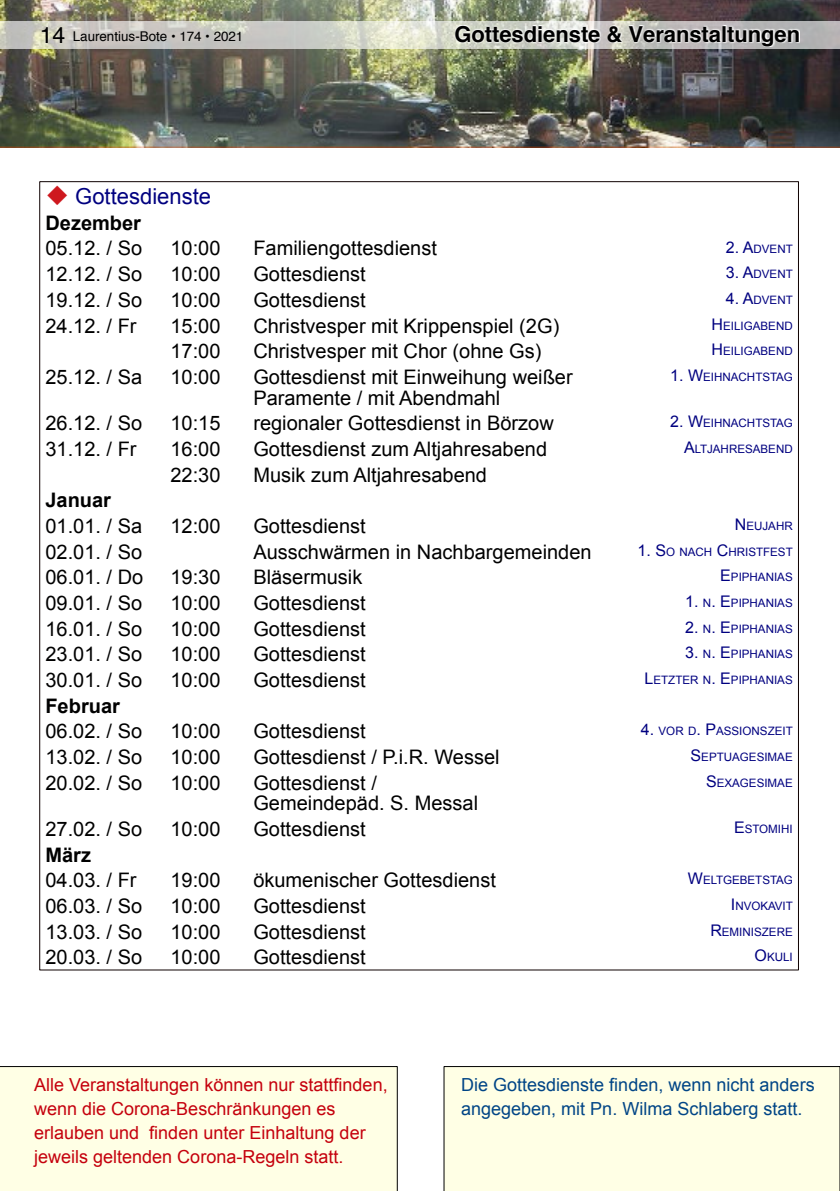
<style>
.page{position:relative;width:840px;height:1191px;background:#fff}
.page>*{position:absolute;margin:0;border:0;box-sizing:border-box;transform-origin:0 0}
.t1{font:23px "Helvetica";color:#000}
.t2{font:700 22px "Helvetica";letter-spacing:-.005em;color:#000}
.t3{font:22px "Arial";color:#000080}
.t4{font:20px/20.6px "Arial";color:#000}
.t5{font:700 20px "Arial";color:#000}
.t6{font:18px/24px "Arial";color:#c5000d}
.t7{font:18px/24px "Arial";color:#004586}
.t8{font:13.4px "Helvetica";letter-spacing:-.005em;color:#000}
.t9{font:11.6px "Arial";color:#000080}
.s1{font-size:23px}
.s2{color:#ce181e}
.s3{font-size:16px}
</style>
<div class="page">
<svg style="left:839px;top:23px;width:1px;height:28px"></svg>
<img style="left:0;top:0;width:839px;height:148px">
<div style="left:0;top:21px;width:839px;height:27px;background:#fff;opacity:.64"></div>
<div style="left:443px;top:1066px;width:396px;height:125px;background:#ffffe5"></div>
<div style="left:0;top:1066px;width:397px;height:125px;background:#ffffe5"></div>
<img style="left:455px;top:25px;width:343px;height:22px">
<p class="t8" style="left:40px;top:31px;width:205px"><span class="s1">14</span> Laurentius-Bote • 174 • 2021</p>
<p class="t2" style="left:454px;top:25px;width:347px">Gottesdienste &amp; Veranstaltungen</p>
<p class="t1" style="left:52px;top:26px;width:14px">0</p>
<p class="t8" style="left:194px;top:31px;width:9px">1</p>
<p class="t2" style="left:782px;top:25px;width:19px">G</p>
<p class="t3" style="left:45px;top:188px;width:167px"><span class="s2">◆</span> Gottesdienste</p>
<p class="t5" style="left:45px;top:215px;width:97px">Dezember</p>
<p class="t4" style="left:45px;top:240px;width:98px">05.12. / So</p>
<p class="t4" style="left:170px;top:240px;width:52px">10:00</p>
<p class="t4" style="left:253px;top:240px;width:185px">Familiengottesdienst</p>
<p class="t9" style="left:725px;top:244px;width:68px"><span class="s3">2. A</span>DVENT</p>
<p class="t4" style="left:45px;top:266px;width:98px">12.12. / So</p>
<p class="t4" style="left:170px;top:266px;width:52px">10:00</p>
<p class="t4" style="left:253px;top:266px;width:114px">Gottesdienst</p>
<p class="t9" style="left:725px;top:270px;width:68px"><span class="s3">3. A</span>DVENT</p>
<p class="t4" style="left:45px;top:291px;width:98px">19.12. / So</p>
<p class="t4" style="left:170px;top:291px;width:52px">10:00</p>
<p class="t4" style="left:253px;top:291px;width:114px">Gottesdienst</p>
<p class="t9" style="left:725px;top:295px;width:68px"><span class="s3">4. A</span>DVENT</p>
<p class="t4" style="left:45px;top:317px;width:93px">24.12. / Fr</p>
<p class="t4" style="left:170px;top:317px;width:52px">15:00</p>
<p class="t4" style="left:253px;top:317px;width:307px">Christvesper mit Krippenspiel (2G)</p>
<p class="t9" style="left:711px;top:321px;width:83px"><span class="s3">H</span>EILIGABEND</p>
<p class="t4" style="left:170px;top:343px;width:52px">17:00</p>
<p class="t4" style="left:253px;top:343px;width:289px">Christvesper mit Chor (ohne Gs)</p>
<p class="t9" style="left:711px;top:347px;width:83px"><span class="s3">H</span>EILIGABEND</p>
<p class="t4" style="left:45px;top:368px;width:98px">25.12. / Sa</p>
<p class="t4" style="left:170px;top:368px;width:52px">10:00</p>
<p class="t4" style="left:253px;top:368px;width:321px">Gottesdienst mit Einweihung weißer<br>Paramente / mit Abendmahl</p>
<p class="t9" style="left:669px;top:372px;width:124px"><span class="s3">1. W</span>EIHNACHTSTAG</p>
<p class="t4" style="left:45px;top:415px;width:98px">26.12. / So</p>
<p class="t4" style="left:170px;top:415px;width:52px">10:15</p>
<p class="t4" style="left:253px;top:415px;width:302px">regionaler Gottesdienst in Börzow</p>
<p class="t9" style="left:669px;top:419px;width:124px"><span class="s3">2. W</span>EIHNACHTSTAG</p>
<p class="t4" style="left:45px;top:440px;width:93px">31.12. / Fr</p>
<p class="t4" style="left:170px;top:440px;width:52px">16:00</p>
<p class="t4" style="left:253px;top:440px;width:295px">Gottesdienst zum Altjahresabend</p>
<p class="t9" style="left:683px;top:444px;width:110px"><span class="s3">A</span>LTJAHRESABEND</p>
<p class="t4" style="left:170px;top:466px;width:52px">22:30</p>
<p class="t4" style="left:253px;top:466px;width:235px">Musik zum Altjahresabend</p>
<p class="t5" style="left:45px;top:492px;width:67px">Januar</p>
<p class="t4" style="left:45px;top:517px;width:98px">01.01. / Sa</p>
<p class="t4" style="left:170px;top:517px;width:52px">12:00</p>
<p class="t4" style="left:253px;top:517px;width:114px">Gottesdienst</p>
<p class="t9" style="left:734px;top:521px;width:59px"><span class="s3">N</span>EUJAHR</p>
<p class="t4" style="left:45px;top:543px;width:98px">02.01. / So</p>
<p class="t4" style="left:253px;top:543px;width:339px">Ausschwärmen in Nachbargemeinden</p>
<p class="t9" style="left:637px;top:547px;width:157px"><span class="s3">1. S</span>O NACH <span class="s3">C</span>HRISTFEST</p>
<p class="t4" style="left:45px;top:569px;width:99px">06.01. / Do</p>
<p class="t4" style="left:170px;top:569px;width:52px">19:30</p>
<p class="t4" style="left:253px;top:569px;width:110px">Bläsermusik</p>
<p class="t9" style="left:719px;top:573px;width:74px"><span class="s3">E</span>PIPHANIAS</p>
<p class="t4" style="left:45px;top:594px;width:98px">09.01. / So</p>
<p class="t4" style="left:170px;top:594px;width:52px">10:00</p>
<p class="t4" style="left:253px;top:594px;width:114px">Gottesdienst</p>
<p class="t9" style="left:684px;top:598px;width:109px"><span class="s3">1.</span> N<span class="s3">. E</span>PIPHANIAS</p>
<p class="t4" style="left:45px;top:620px;width:98px">16.01. / So</p>
<p class="t4" style="left:170px;top:620px;width:52px">10:00</p>
<p class="t4" style="left:253px;top:620px;width:114px">Gottesdienst</p>
<p class="t9" style="left:684px;top:624px;width:109px"><span class="s3">2.</span> N<span class="s3">. E</span>PIPHANIAS</p>
<p class="t4" style="left:45px;top:646px;width:98px">23.01. / So</p>
<p class="t4" style="left:170px;top:646px;width:52px">10:00</p>
<p class="t4" style="left:253px;top:646px;width:114px">Gottesdienst</p>
<p class="t9" style="left:684px;top:650px;width:109px"><span class="s3">3.</span> N<span class="s3">. E</span>PIPHANIAS</p>
<p class="t4" style="left:45px;top:671px;width:98px">30.01. / So</p>
<p class="t4" style="left:170px;top:671px;width:52px">10:00</p>
<p class="t4" style="left:253px;top:671px;width:114px">Gottesdienst</p>
<p class="t9" style="left:644px;top:675px;width:150px"><span class="s3">L</span>ETZTER N<span class="s3">. E</span>PIPHANIAS</p>
<p class="t5" style="left:45px;top:698px;width:76px">Februar</p>
<p class="t4" style="left:45px;top:723px;width:98px">06.02. / So</p>
<p class="t4" style="left:170px;top:723px;width:52px">10:00</p>
<p class="t4" style="left:253px;top:723px;width:114px">Gottesdienst</p>
<p class="t9" style="left:640px;top:727px;width:153px"><span class="s3">4.</span> VOR D<span class="s3">. P</span>ASSIONSZEIT</p>
<p class="t4" style="left:45px;top:748px;width:98px">13.02. / So</p>
<p class="t4" style="left:170px;top:748px;width:52px">10:00</p>
<p class="t4" style="left:253px;top:748px;width:248px">Gottesdienst / P.i.R. Wessel</p>
<p class="t9" style="left:690px;top:752px;width:104px"><span class="s3">S</span>EPTUAGESIMAE</p>
<p class="t4" style="left:45px;top:774px;width:98px">20.02. / So</p>
<p class="t4" style="left:170px;top:774px;width:52px">10:00</p>
<p class="t4" style="left:253px;top:774px;width:226px">Gottesdienst /<br>Gemeindepäd. S. Messal</p>
<p class="t9" style="left:705px;top:778px;width:88px"><span class="s3">S</span>EXAGESIMAE</p>
<p class="t4" style="left:45px;top:820px;width:98px">27.02. / So</p>
<p class="t4" style="left:170px;top:820px;width:52px">10:00</p>
<p class="t4" style="left:253px;top:820px;width:114px">Gottesdienst</p>
<p class="t9" style="left:733px;top:824px;width:60px"><span class="s3">E</span>STOMIHI</p>
<p class="t5" style="left:45px;top:847px;width:47px">März</p>
<p class="t4" style="left:45px;top:871px;width:93px">04.03. / Fr</p>
<p class="t4" style="left:170px;top:871px;width:52px">19:00</p>
<p class="t4" style="left:253px;top:871px;width:244px">ökumenischer Gottesdienst</p>
<p class="t9" style="left:687px;top:876px;width:106px"><span class="s3">W</span>ELTGEBETSTAG</p>
<p class="t4" style="left:45px;top:897px;width:98px">06.03. / So</p>
<p class="t4" style="left:170px;top:897px;width:52px">10:00</p>
<p class="t4" style="left:253px;top:897px;width:114px">Gottesdienst</p>
<p class="t9" style="left:730px;top:901px;width:63px"><span class="s3">I</span>NVOKAVIT</p>
<p class="t4" style="left:45px;top:923px;width:98px">13.03. / So</p>
<p class="t4" style="left:170px;top:923px;width:52px">10:00</p>
<p class="t4" style="left:253px;top:923px;width:114px">Gottesdienst</p>
<p class="t9" style="left:710px;top:927px;width:84px"><span class="s3">R</span>EMINISZERE</p>
<p class="t4" style="left:45px;top:948px;width:98px">20.03. / So</p>
<p class="t4" style="left:170px;top:948px;width:52px">10:00</p>
<p class="t4" style="left:253px;top:948px;width:114px">Gottesdienst</p>
<p class="t9" style="left:754px;top:953px;width:40px"><span class="s3">O</span>KULI</p>
<p class="t6" style="left:34px;top:1073px;width:355px">Alle Veranstaltungen können nur stattfinden, wenn die Corona-Beschränkungen es erlauben und finden unter Einhaltung der jeweils geltenden Corona-Regeln statt.</p>
<p class="t7" style="left:461px;top:1073px;width:355px">Die Gottesdienste finden, wenn nicht anders angegeben, mit Pn. Wilma Schlaberg statt.</p>
</div>
